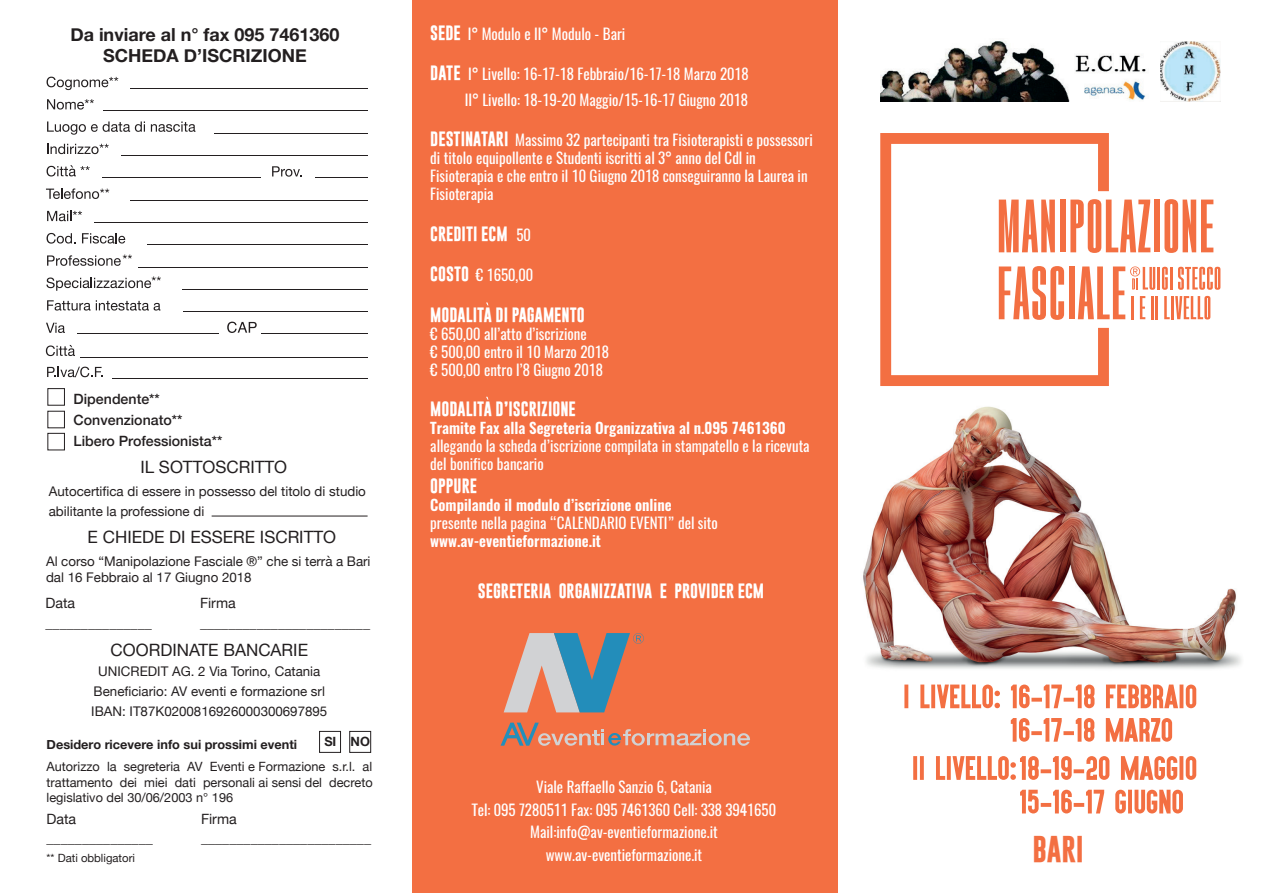
<style>
.page{position:relative;width:1263px;height:893px;background:#fff}
.page>*{position:absolute;margin:0;border:0;box-sizing:border-box;transform-origin:0 0}
.t1{font:700 27px "Gobold";color:#f36f42}
.t2{font:700 18px/21.6px "Helvetica Neue";color:#231f20;text-align:center}
.t3{font:16.95px "Helvetica Neue";color:#231f20}
.t4{font:15px/18px "Oswald";color:#fff}
.t5{font:600 15px "Oswald";color:#fff}
.t6{font:700 15px "Gobold";color:#fff}
.t7{font:14.1px/19.8px "Helvetica Neue";color:#231f20}
.t8{font:500 14.1px/21.3px "Helvetica Neue";color:#231f20}
.t9{font:13.35px/20.2px "Helvetica Neue";color:#231f20}
.t10{font:12.75px/15.3px "Helvetica Neue";color:#231f20;text-align:justify}
.t11{font:700 12.75px "Helvetica Neue";color:#231f20}
.t12{font:11.4px "Helvetica Neue";color:#231f20}
.s1{font-family:"Gobold";font-weight:700}
.s2{font-family:"Oswald";font-weight:400}
</style>
<div class="page">
<div style="left:412px;top:0;width:426px;height:893px;background:#f36f42"></div>
<svg style="left:501px;top:723px;width:249px;height:23px"></svg>
<svg style="left:504px;top:633px;width:140px;height:79px"></svg>
<img style="left:863px;top:406px;width:378px;height:263px">
<svg style="left:913px;top:756px;width:11px;height:24px"></svg>
<svg style="left:936px;top:756px;width:173px;height:24px"></svg>
<svg style="left:1121px;top:756px;width:75px;height:24px"></svg>
<svg style="left:1020px;top:790px;width:84px;height:23px"></svg>
<svg style="left:1115px;top:790px;width:68px;height:23px"></svg>
<svg style="left:904px;top:685px;width:4px;height:23px"></svg>
<svg style="left:920px;top:685px;width:80px;height:23px"></svg>
<svg style="left:1011px;top:685px;width:83px;height:23px"></svg>
<svg style="left:1106px;top:685px;width:90px;height:23px"></svg>
<svg style="left:1011px;top:718px;width:83px;height:24px"></svg>
<svg style="left:1106px;top:718px;width:66px;height:24px"></svg>
<svg style="left:1109px;top:199px;width:41px;height:54px"></svg>
<div style="left:1154px;top:200px;width:6px;height:52px;background:#f36f42"></div>
<svg style="left:1164px;top:199px;width:49px;height:54px"></svg>
<svg style="left:880px;top:133px;width:229px;height:253px"></svg>
<hr style="left:1157px;top:267px;width:3px;height:23px;background:#f36f42">
<svg style="left:1162px;top:267px;width:6px;height:23px"></svg>
<hr style="left:1170px;top:267px;width:2px;height:23px;background:#f36f42">
<svg style="left:1178px;top:267px;width:42px;height:23px"></svg>
<hr style="left:1156px;top:296px;width:2px;height:23px;background:#f36f42">
<svg style="left:1164px;top:296px;width:46px;height:23px"></svg>
<img style="left:1160px;top:41px;width:60px;height:60px">
<img style="left:880px;top:41px;width:266px;height:61px">
<svg style="left:47px;top:77px;width:71px;height:13px"></svg>
<svg style="left:130px;top:88px;width:238px;height:1px"></svg>
<svg style="left:47px;top:99px;width:47px;height:11px"></svg>
<svg style="left:103px;top:110px;width:265px;height:1px"></svg>
<svg style="left:47px;top:121px;width:98px;height:14px"></svg>
<svg style="left:151px;top:121px;width:44px;height:11px"></svg>
<svg style="left:215px;top:133px;width:153px;height:1px"></svg>
<svg style="left:47px;top:144px;width:62px;height:10px"></svg>
<svg style="left:121px;top:155px;width:247px;height:1px"></svg>
<svg style="left:47px;top:165px;width:43px;height:11px"></svg>
<svg style="left:102px;top:177px;width:159px;height:1px"></svg>
<svg style="left:315px;top:177px;width:53px;height:1px"></svg>
<svg style="left:272px;top:166px;width:30px;height:11px"></svg>
<svg style="left:46px;top:188px;width:63px;height:11px"></svg>
<svg style="left:130px;top:200px;width:238px;height:1px"></svg>
<svg style="left:47px;top:211px;width:35px;height:10px"></svg>
<svg style="left:94px;top:222px;width:274px;height:1px"></svg>
<svg style="left:47px;top:233px;width:29px;height:11px"></svg>
<svg style="left:82px;top:233px;width:43px;height:11px"></svg>
<svg style="left:147px;top:244px;width:221px;height:1px"></svg>
<svg style="left:138px;top:267px;width:230px;height:1px"></svg>
<svg style="left:182px;top:289px;width:186px;height:1px"></svg>
<div style="left:47px;top:388px;width:18px;height:18px;border:1px solid #231f20"></div>
<div style="left:47px;top:411px;width:18px;height:17px;border:1px solid #231f20"></div>
<div style="left:47px;top:433px;width:18px;height:17px;border:1px solid #231f20"></div>
<div style="left:319px;top:731px;width:22px;height:22px;border:1px solid #231f20"></div>
<div style="left:349px;top:731px;width:22px;height:22px;border:1px solid #231f20"></div>
<svg style="left:47px;top:255px;width:85px;height:11px"></svg>
<svg style="left:46px;top:276px;width:115px;height:15px"></svg>
<svg style="left:47px;top:300px;width:113px;height:11px"></svg>
<svg style="left:183px;top:311px;width:185px;height:1px"></svg>
<svg style="left:46px;top:323px;width:19px;height:10px"></svg>
<svg style="left:77px;top:333px;width:142px;height:1px"></svg>
<svg style="left:47px;top:367px;width:55px;height:10px"></svg>
<svg style="left:112px;top:378px;width:256px;height:1px"></svg>
<svg style="left:1078px;top:266px;width:77px;height:53px"></svg>
<hr style="left:212px;top:516px;width:156px;height:1px;background:#231f20">
<svg style="left:46px;top:345px;width:322px;height:13px"></svg>
<svg style="left:227px;top:322px;width:141px;height:12px"></svg>
<p class="t2" style="left:70px;top:24px;width:271px">Da inviare al n° fax 095 7461360<br>SCHEDA D’ISCRIZIONE</p>
<p class="t8" style="left:74px;top:387px;width:150px">Dipendente**<br>Convenzionato**<br>Libero Professionista**</p>
<p class="t3" style="left:140px;top:455px;width:148px">IL SOTTOSCRITTO</p>
<p class="t9" style="left:49px;top:481px;width:319px">Autocertifica di essere in possesso del titolo di studio abilitante la professione di</p>
<p class="t3" style="left:88px;top:525px;width:250px">E CHIEDE DI ESSERE ISCRITTO</p>
<p class="t9" style="left:46px;top:554px;width:326px;line-height:16px">Al corso “Manipolazione Fasciale ®” che si terrà a Bari dal 16 Febbraio al 17 Giugno 2018</p>
<p class="t7" style="left:46px;top:594px;width:108px">Data _______________</p>
<p class="t7" style="left:200px;top:594px;width:172px">Firma ________________________</p>
<p class="t3" style="left:111px;top:637px;width:199px">COORDINATE BANCARIE</p>
<p class="t9" style="left:91px;top:662px;width:238px;text-align:center">UNICREDIT AG. 2 Via Torino, Catania<br>Beneficiario: AV eventi e formazione srl<br>IBAN: IT87K0200816926000300697895</p>
<p class="t11" style="left:47px;top:734px;width:252px">Desidero ricevere info sui prossimi eventi</p>
<p class="t11" style="left:324px;top:731px;width:47px">SI NO</p>
<p class="t10" style="left:47px;top:760px;width:328px">Autorizzo la segreteria AV Eventi e Formazione s.r.l. al trattamento dei miei dati personali ai sensi del decreto legislativo del 30/06/2003 n° 196</p>
<p class="t7" style="left:47px;top:809px;width:108px">Data _______________</p>
<p class="t7" style="left:201px;top:809px;width:172px">Firma ________________________</p>
<p class="t12" style="left:47px;top:850px;width:90px">** Dati obbligatori</p>
<p class="t4" style="left:430px;top:25px;width:196px"><span class="s1">SEDE</span> I° Modulo e II° Modulo - Bari</p>
<p class="t4" style="left:430px;top:61px;width:320px;line-height:25.5px;text-align:right"><span class="s1">DATE</span> I° Livello: 16-17-18 Febbraio/16-17-18 Marzo 2018<br>II° Livello: 18-19-20 Maggio/15-16-17 Giugno 2018</p>
<p class="t4" style="left:430px;top:131px;width:384px"><span class="s1">DESTINATARI</span> Massimo 32 partecipanti tra Fisioterapisti e possessori di titolo equipollente e Studenti iscritti al 3° anno del Cdl in Fisioterapia e che entro il 10 Giugno 2018 conseguiranno la Laurea in Fisioterapia</p>
<p class="t6" style="left:430px;top:224px;width:102px">CREDITI ECM <span class="s2">50</span></p>
<p class="t4" style="left:430px;top:266px;width:104px"><span class="s1">COSTO</span> € 1650,00</p>
<p class="t6" style="left:430px;top:305px;width:156px">MODALITA DI PAGAMENTO</p>
<p class="t4" style="left:430px;top:325px;width:180px">€ 650,00 all’atto d’iscrizione<br>€ 500,00 entro il 10 Marzo 2018 € 500,00 entro l’8 Giugno 2018</p>
<p class="t6" style="left:430px;top:399px;width:147px">MODALITA D’ISCRIZIONE</p>
<p class="t5" style="left:430px;top:418px;width:357px">Tramite Fax alla Segreteria Organizzativa al n.095 7461360</p>
<p class="t4" style="left:430px;top:437px;width:381px">allegando la scheda d’iscrizione compilata in stampatello e la ricevuta del bonifico bancario</p>
<p class="t6" style="left:430px;top:476px;width:48px">OPPURE</p>
<p class="t5" style="left:430px;top:494px;width:243px">Compilando il modulo d’iscrizione online</p>
<p class="t4" style="left:430px;top:514px;width:289px">presente nella pagina “CALENDARIO EVENTI” del sito</p>
<p class="t5" style="left:430px;top:530px;width:172px">www.av-eventieformazione.it</p>
<p class="t6" style="left:478px;top:581px;width:288px">SEGRETERIA ORGANIZZATIVA E PROVIDER ECM</p>
<p class="t4" style="left:472px;top:776px;width:306px;line-height:22.5px;text-align:center">Viale Raffaello Sanzio 6, Catania<br>Tel: 095 7280511 Fax: 095 7461360 Cell: 338 3941650<br>Mail:info@av-eventieformazione.it www.av-eventieformazione.it</p>
<h1 class="t1" style="left:1032px;top:832px;width:53px">BARI</h1>
</div>
